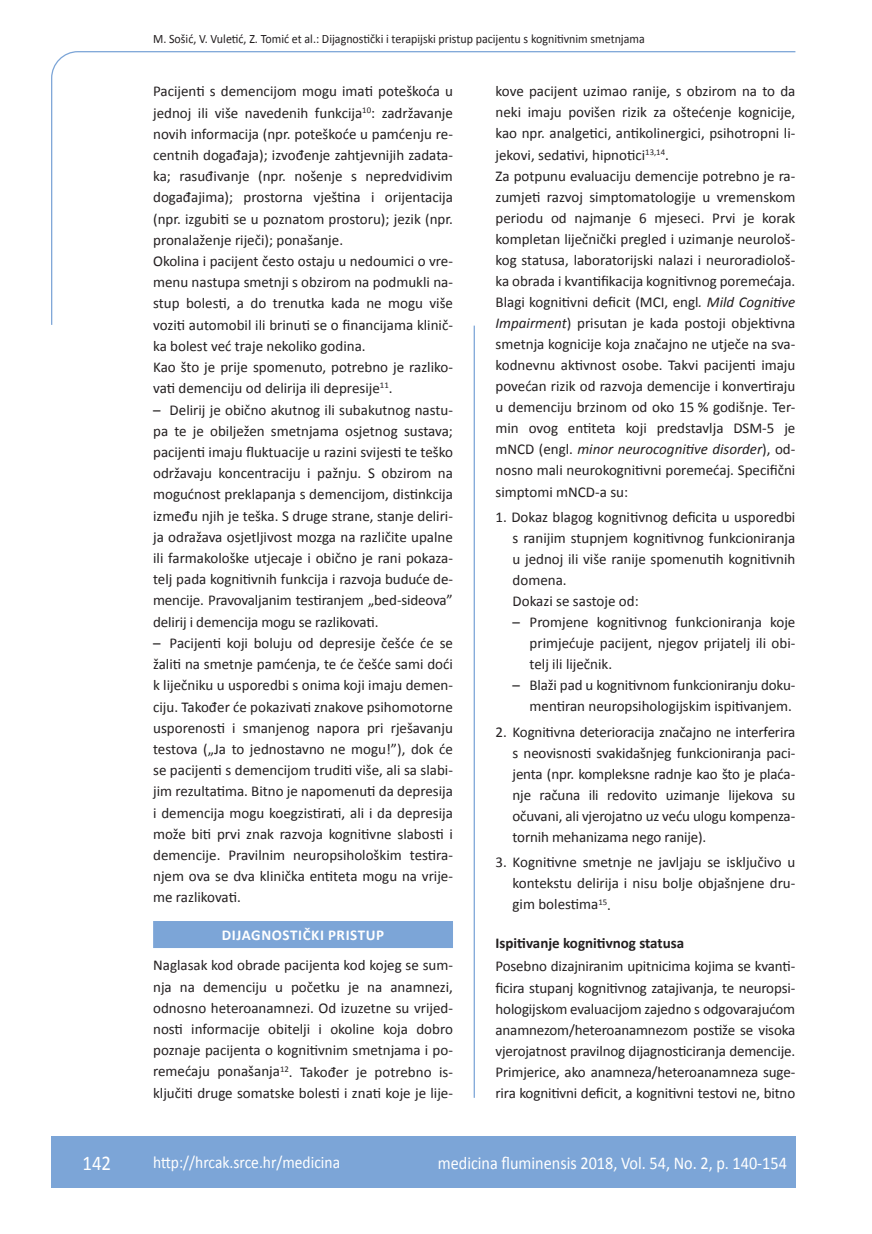
<style>
.page{position:relative;width:872px;height:1234px;background:#fff}
.page>*{position:absolute;margin:0;border:0;box-sizing:border-box;transform-origin:0 0}
.t1{font:21px "Calibri";color:#fff;scale:.9 1}
.t2{font:18px "Calibri";color:#fff;scale:.9 1}
.t3{font:17.25px "Calibri";color:#fff;scale:.9 1}
.t4{font:15px/21.1px "Calibri";color:#231f20;text-align:justify}
.t5{font:700 15px "Calibri";color:#231f20}
.t6{font:700 15px "Calibri";letter-spacing:.04em;color:#fff}
.t7{font:12.75px "Calibri";color:#231f20;scale:.94 1}
.s1{font-style:italic}
</style>
<div class="page">
<svg style="left:51px;top:51px;width:745px;height:274px"></svg>
<hr style="left:473px;top:325px;width:2px;height:772px;background:#7ca5d7">
<div style="left:51px;top:1135px;width:744px;height:51px;background:#7ca5d7"></div>
<div style="left:153px;top:920px;width:300px;height:27px;background:#7ca5d7"></div>
<p class="t7" style="left:153px;top:30px;width:524px">M. Sošić, V. Vuletić, Z. Tomić et al.: Dijagnostički i terapijski pristup pacijentu s kognitivnim smetnjama</p>
<p class="t4" style="left:153px;top:80px;width:301px;text-align:left">Pacijenti s demencijom mogu imati poteškoća u jednoj ili više navedenih funkcija<sup>10</sup>: zadržavanje novih informacija (npr. poteškoće u pamćenju re&shy;centnih događaja); izvođenje zahtjevnijih zadata&shy;ka; rasuđivanje (npr. nošenje s nepredvidivim događajima); prostorna vještina i orijentacija (npr. izgubiti se u poznatom prostoru); jezik (npr. pronalaženje riječi); ponašanje.<br>Okolina i pacijent često ostaju u nedoumici o vre&shy;menu nastupa smetnji s obzirom na podmukli na&shy;stup bolesti, a do trenutka kada ne mogu više voziti automobil ili brinuti se o financijama klinič&shy;ka bolest već traje nekoliko godina.<br>Kao što je prije spomenuto, potrebno je razliko&shy;vati demenciju od delirija ili depresije<sup>11</sup>.</p>
<p class="t4" style="left:153px;top:398px;width:301px">– Delirij je obično akutnog ili subakutnog nastu&shy;pa te je obilježen smetnjama osjetnog sustava; pacijenti imaju fluktuacije u razini svijesti te teško održavaju koncentraciju i pažnju. S obzirom na mogućnost preklapanja s demencijom, distinkcija između njih je teška. S druge strane, stanje deliri&shy;ja odražava osjetljivost mozga na različite upalne ili farmakološke utjecaje i obično je rani pokaza&shy;telj pada kognitivnih funkcija i razvoja buduće de&shy;mencije. Pravovaljanim testiranjem „bed-sideova” delirij i demencija mogu se razlikovati.</p>
<p class="t4" style="left:153px;top:631px;width:301px">– Pacijenti koji boluju od depresije češće će se žaliti na smetnje pamćenja, te će češće sami doći k liječniku u usporedbi s onima koji imaju demen&shy;ciju. Također će pokazivati znakove psihomotorne usporenosti i smanjenog napora pri rješavanju testova („Ja to jednostavno ne mogu!”), dok će se pacijenti s demencijom truditi više, ali sa slabi&shy;jim rezultatima. Bitno je napomenuti da depresija i demencija mogu koegzistirati, ali i da depresija može biti prvi znak razvoja kognitivne slabosti i demencije. Pravilnim neuropsihološkim testira&shy;njem ova se dva klinička entiteta mogu na vrije&shy;me razlikovati.</p>
<p class="t6" style="left:222px;top:925px;width:164px">DIJAGNOSTIČKI PRISTUP</p>
<p class="t4" style="left:153px;top:953px;width:301px">Naglasak kod obrade pacijenta kod kojeg se sum&shy;nja na demenciju u početku je na anamnezi, odnosno heteroanamnezi. Od izuzetne su vrijed&shy;nosti informacije obitelji i okoline koja dobro poznaje pacijenta o kognitivnim smetnjama i po&shy;remećaju ponašanja<sup>12</sup>. Također je potrebno is&shy;ključiti druge somatske bolesti i znati koje je lije-</p>
<p class="t4" style="left:495px;top:80px;width:301px;text-align:left">kove pacijent uzimao ranije, s obzirom na to da neki imaju povišen rizik za oštećenje kognicije, kao npr. analgetici, antikolinergici, psihotropni li&shy;jekovi, sedativi, hipnotici<sup>13,14</sup>.<br>Za potpunu evaluaciju demencije potrebno je ra&shy;zumjeti razvoj simptomatologije u vremenskom periodu od najmanje 6 mjeseci. Prvi je korak kompletan liječnički pregled i uzimanje neurološ&shy;kog statusa, laboratorijski nalazi i neuroradiološ&shy;ka obrada i kvantifikacija kognitivnog poremećaja.<br>Blagi kognitivni deficit (MCI, engl<span class="s1">. Mild Cognitive Impairment</span>) prisutan je kada postoji objektivna smetnja kognicije koja značajno ne utječe na sva&shy;kodnevnu aktivnost osobe. Takvi pacijenti imaju povećan rizik od razvoja demencije i konvertiraju u demenciju brzinom od oko 15 % godišnje. Ter&shy;min ovog entiteta koji predstavlja DSM-5 je mNCD (engl. <span class="s1">minor neurocognitive disorder</span>), od&shy;nosno mali neurokognitivni poremećaj. Specifični simptomi mNCD-a su:</p>
<p class="t4" style="left:512px;top:505px;width:284px;text-align:left;text-indent:-17px">1. Dokaz blagog kognitivnog deficita u usporedbi s ranijim stupnjem kognitivnog funkcioniranja u jednoj ili više ranije spomenutih kognitivnih domena.<br>Dokazi se sastoje od:</p>
<p class="t4" style="left:529px;top:610px;width:267px;text-indent:-17px">– Promjene kognitivnog funkcioniranja koje primjećuje pacijent, njegov prijatelj ili obi&shy;telj ili liječnik.</p>
<p class="t4" style="left:512px;top:674px;width:284px;text-align:right">– Blaži pad u kognitivnom funkcioniranju doku&shy;mentiran neuropsihologijskim ispitivanjem.</p>
<p class="t4" style="left:512px;top:720px;width:284px;text-indent:-17px">2. Kognitivna deterioracija značajno ne interferira s neovisnosti svakidašnjeg funkcioniranja paci&shy;jenta (npr. kompleksne radnje kao što je plaća&shy;nje računa ili redovito uzimanje lijekova su očuvani, ali vjerojatno uz veću ulogu kompenza&shy;tornih mehanizama nego ranije).</p>
<p class="t4" style="left:512px;top:851px;width:284px;text-indent:-17px">3. Kognitivne smetnje ne javljaju se isključivo u kontekstu delirija i nisu bolje objašnjene dru&shy;gim bolestima<sup>15</sup>.</p>
<p class="t5" style="left:495px;top:933px;width:190px">Ispitivanje kognitivnog statusa</p>
<p class="t4" style="left:495px;top:955px;width:301px">Posebno dizajniranim upitnicima kojima se kvanti&shy;ficira stupanj kognitivnog zatajivanja, te neuropsi&shy;hologijskom evaluacijom zajedno s odgovarajućom anamnezom/heteroanamnezom postiže se visoka vjerojatnost pravilnog dijagnosticiranja demencije.<br>Primjerice, ako anamneza/heteroanamneza suge&shy;rira kognitivni deficit, a kognitivni testovi ne, bitno</p>
<h1 class="t1" style="left:82px;top:1149px;width:33px">142</h1>
<p class="t3" style="left:153px;top:1150px;width:209px">http://hrcak.srce.hr/medicina</p>
<p class="t2" style="left:438px;top:1151px;width:389px">medicina fluminensis 2018, Vol. 54, No. 2, p. 140-154</p>
</div>
